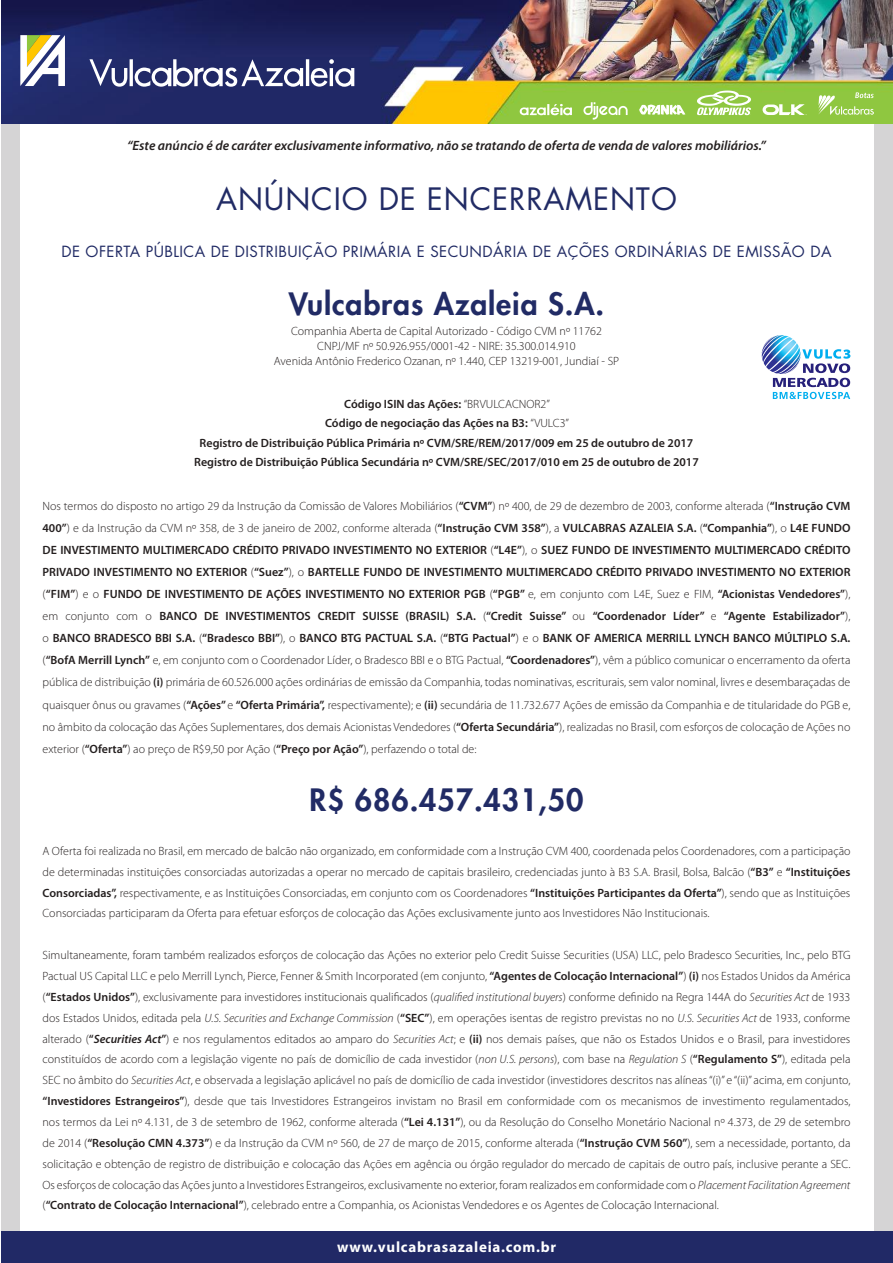
<style>
.page{position:relative;width:893px;height:1263px;background:#fff}
.page>*{position:absolute;margin:0;border:0;box-sizing:border-box;transform-origin:0 0}
.t1{font:800 30px "Futura";letter-spacing:.03em;color:#212b65}
.t2{font:30px "Futura";letter-spacing:.03em;color:#212b65}
.t3{font:15px "Futura";letter-spacing:.03em;color:#212b65}
.t4{font:700 15px "Myriad Pro";letter-spacing:.05em;color:#fff}
.t5{font:italic 600 13.5px "Myriad Pro";color:#241f1f}
.t6{font:300 12px/20.9px "Myriad Pro";color:#241f1f;text-align:justify}
.t7{font:600 12px/19.2px "Myriad Pro";color:#241f1f;text-align:center}
.s1{font-weight:300}
.s2{font-style:inherit}
.s3{font-weight:600}
.s4{font-style:italic}
.s5{font-weight:600;font-style:italic}
</style>
<div class="page">
<div style="left:1px;top:0;width:19px;height:1263px;background:#d5d4d5"></div>
<div style="left:874px;top:0;width:19px;height:1263px;background:#d5d4d5"></div>
<img style="left:1px;top:0;width:892px;height:123px">
<svg style="left:20px;top:35px;width:45px;height:51px"></svg>
<svg style="left:89px;top:59px;width:265px;height:28px"></svg>
<div style="left:1px;top:1231px;width:892px;height:32px;background:#212966"></div>
<svg style="left:696px;top:91px;width:56px;height:24px"></svg>
<svg style="left:520px;top:104px;width:52px;height:11px"></svg>
<svg style="left:583px;top:102px;width:45px;height:18px"></svg>
<svg style="left:639px;top:105px;width:46px;height:10px"></svg>
<svg style="left:818px;top:92px;width:56px;height:23px"></svg>
<svg style="left:763px;top:104px;width:44px;height:11px"></svg>
<svg style="left:762px;top:335px;width:88px;height:64px"></svg>
<p class="t5" style="left:127px;top:137px;width:640px">“Este anúncio é de caráter exclusivamente informativo, não se tratando de oferta de venda de valores mobiliários.”</p>
<h1 class="t2" style="left:216px;top:178px;width:462px">ANÚNCIO DE ENCERRAMENTO</h1>
<p class="t3" style="left:61px;top:241px;width:771px">DE OFERTA PÚBLICA DE DISTRIBUIÇÃO PRIMÁRIA E SECUNDÁRIA DE AÇÕES ORDINÁRIAS DE EMISSÃO DA</p>
<h1 class="t1" style="left:289px;top:284px;width:317px">Vulcabras Azaleia S.A.</h1>
<p class="t6" style="left:274px;top:323px;width:347px;line-height:15px;text-align:center">Companhia Aberta de Capital Autorizado - Código CVM nº 11762<br>CNPJ/MF nº 50.926.955/0001-42 - NIRE: 35.300.014.910<br>Avenida Antônio Frederico Ozanan, nº 1.440, CEP 13219-001, Jundiaí - SP</p>
<p class="t7" style="left:194px;top:394px;width:506px">Código ISIN das Ações: <span class="s1">“BRVULCACNOR2”<br></span>Código de negociação das Ações na <span class="s2">B3:</span> <span class="s1">“VULC3”<br></span>Registro de Distribuição Pública Primária nº CVM/SRE/REM/2017/009 em 25 de outubro de 2017<br>Registro de Distribuição Pública Secundária nº CVM/SRE/SEC/2017/010 em 25 de outubro de 2017</p>
<p class="t6" style="left:43px;top:495px;width:809px;line-height:22px">Nos termos do disposto no artigo 29 da Instrução da Comissão de Valores Mobiliários (<span class="s3">“CVM”</span>) nº 400, de 29 de dezembro de 2003, conforme alterada (<span class="s3">“Instrução CVM 400”</span>) e da Instrução da CVM nº 358, de 3 de janeiro de 2002, conforme alterada (<span class="s3">“Instrução CVM 358”</span>), a <span class="s3">VULCABRAS AZALEIA S.A.</span> (<span class="s3">“Companhia”</span>), o <span class="s3">L4E FUNDO DE INVESTIMENTO MULTIMERCADO CRÉDITO PRIVADO INVESTIMENTO NO EXTERIOR</span> (<span class="s3">“L4E”</span>), o <span class="s3">SUEZ FUNDO DE INVESTIMENTO MULTIMERCADO CRÉDITO PRIVADO INVESTIMENTO NO EXTERIOR</span> (<span class="s3">“Suez”</span>), o <span class="s3">BARTELLE FUNDO DE INVESTIMENTO MULTIMERCADO CRÉDITO PRIVADO INVESTIMENTO NO EXTERIOR </span>(<span class="s3">“FIM”</span>) e o <span class="s3">FUNDO DE INVESTIMENTO DE AÇÕES INVESTIMENTO NO EXTERIOR PGB</span> (<span class="s3">“PGB”</span> e, em conjunto com L4E, Suez e FIM, <span class="s3">“Acionistas Vendedores”</span>), em conjunto com o <span class="s3">BANCO DE INVESTIMENTOS CREDIT SUISSE (BRASIL) S.A.</span> (<span class="s3">“Credit Suisse”</span> ou <span class="s3">“Coordenador Líder”</span> e <span class="s3">“Agente Estabilizador”</span>), o <span class="s3">BANCO BRADESCO BBI S.A.</span> (<span class="s3">“Bradesco BBI”</span>), o <span class="s3">BANCO BTG PACTUAL S.A.</span> (<span class="s3">“BTG Pactual”</span>) e o <span class="s3">BANK OF AMERICA MERRILL LYNCH BANCO MÚLTIPLO S.A. </span>(<span class="s3">“BofA Merrill Lynch”</span> e, em conjunto com o Coordenador Líder, o Bradesco BBI e o BTG Pactual, <span class="s3">“Coordenadores”</span>), vêm a público comunicar o encerramento da oferta pública de distribuição <span class="s3">(i)</span> primária de 60.526.000 ações ordinárias de emissão da Companhia, todas nominativas, escriturais, sem valor nominal, livres e desembaraçadas de quaisquer ônus ou gravames (<span class="s3">“Ações”</span> e <span class="s3">“Oferta Primária”,</span> respectivamente); e <span class="s3">(ii)</span> secundária de 11.732.677 Ações de emissão da Companhia e de titularidade do PGB e, no âmbito da colocação das Ações Suplementares, dos demais Acionistas Vendedores (<span class="s3">“Oferta Secundária”</span>), realizadas no Brasil, com esforços de colocação de Ações no exterior (<span class="s3">“Oferta”</span>) ao preço de R$9,50 por Ação (<span class="s3">“Preço por Ação”</span>), perfazendo o total de:</p>
<h1 class="t1" style="left:310px;top:780px;width:275px">R$ 686.457.431,50</h1>
<p class="t6" style="left:43px;top:841px;width:809px">A Oferta foi realizada no Brasil, em mercado de balcão não organizado, em conformidade com a Instrução CVM 400, coordenada pelos Coordenadores, com a participação de determinadas instituições consorciadas autorizadas a operar no mercado de capitais brasileiro, credenciadas junto à B3 S.A. Brasil, Bolsa, Balcão (<span class="s3">“B3”</span> e <span class="s3">“Instituições Consorciadas”,</span> respectivamente, e as Instituições Consorciadas, em conjunto com os Coordenadores <span class="s3">“Instituições Participantes da Oferta”</span>), sendo que as Instituições Consorciadas participaram da Oferta para efetuar esforços de colocação das Ações exclusivamente junto aos Investidores Não Institucionais.</p>
<p class="t6" style="left:43px;top:945px;width:809px">Simultaneamente, foram também realizados esforços de colocação das Ações no exterior pelo Credit Suisse Securities (USA) LLC, pelo Bradesco Securities, Inc., pelo BTG Pactual US Capital LLC e pelo Merrill Lynch, Pierce, Fenner &amp; Smith Incorporated (em conjunto, <span class="s3">“Agentes de Colocação Internacional”</span>) <span class="s3">(i)</span> nos Estados Unidos da América (<span class="s3">“Estados Unidos”</span>), exclusivamente para investidores institucionais qualificados (<span class="s4">qualified institutional buyers</span>) conforme definido na Regra 144A do <span class="s4">Securities Act</span> de 1933 dos Estados Unidos, editada pela <span class="s4">U.S. Securities and Exchange Commission</span> (<span class="s3">“SEC”</span>), em operações isentas de registro previstas no no <span class="s4">U.S. Securities Act</span> de 1933, conforme alterado (<span class="s3">“</span><span class="s5">Securities Act</span><span class="s3">”</span>) e nos regulamentos editados ao amparo do <span class="s4">Securities Act</span>; e <span class="s3">(ii)</span> nos demais países, que não os Estados Unidos e o Brasil, para investidores constituídos de acordo com a legislação vigente no país de domicílio de cada investidor (<span class="s4">non U.S. persons</span>), com base na <span class="s4">Regulation S</span> (<span class="s3">“Regulamento S”</span>), editada pela SEC no âmbito do <span class="s4">Securities Act</span>, e observada a legislação aplicável no país de domicílio de cada investidor (investidores descritos nas alíneas “(i)” e “(ii)” acima, em conjunto, <span class="s3">“Investidores Estrangeiros”</span>), desde que tais Investidores Estrangeiros invistam no Brasil em conformidade com os mecanismos de investimento regulamentados, nos termos da Lei nº 4.131, de 3 de setembro de 1962, conforme alterada (<span class="s3">“Lei 4.131”</span>), ou da Resolução do Conselho Monetário Nacional nº 4.373, de 29 de setembro de 2014 (<span class="s3">“Resolução CMN 4.373”</span>) e da Instrução da CVM nº 560, de 27 de março de 2015, conforme alterada (<span class="s3">“Instrução CVM 560”</span>), sem a necessidade, portanto, da solicitação e obtenção de registro de distribuição e colocação das Ações em agência ou órgão regulador do mercado de capitais de outro país, inclusive perante a SEC.<br>Os esforços de colocação das Ações junto a Investidores Estrangeiros, exclusivamente no exterior, foram realizados em conformidade com o <span class="s4">Placement Facilitation Agreement </span>(<span class="s3">“Contrato de Colocação Internacional”</span>), celebrado entre a Companhia, os Acionistas Vendedores e os Agentes de Colocação Internacional.</p>
<p class="t4" style="left:337px;top:1237px;width:221px">www.vulcabrasazaleia.com.br</p>
</div>
